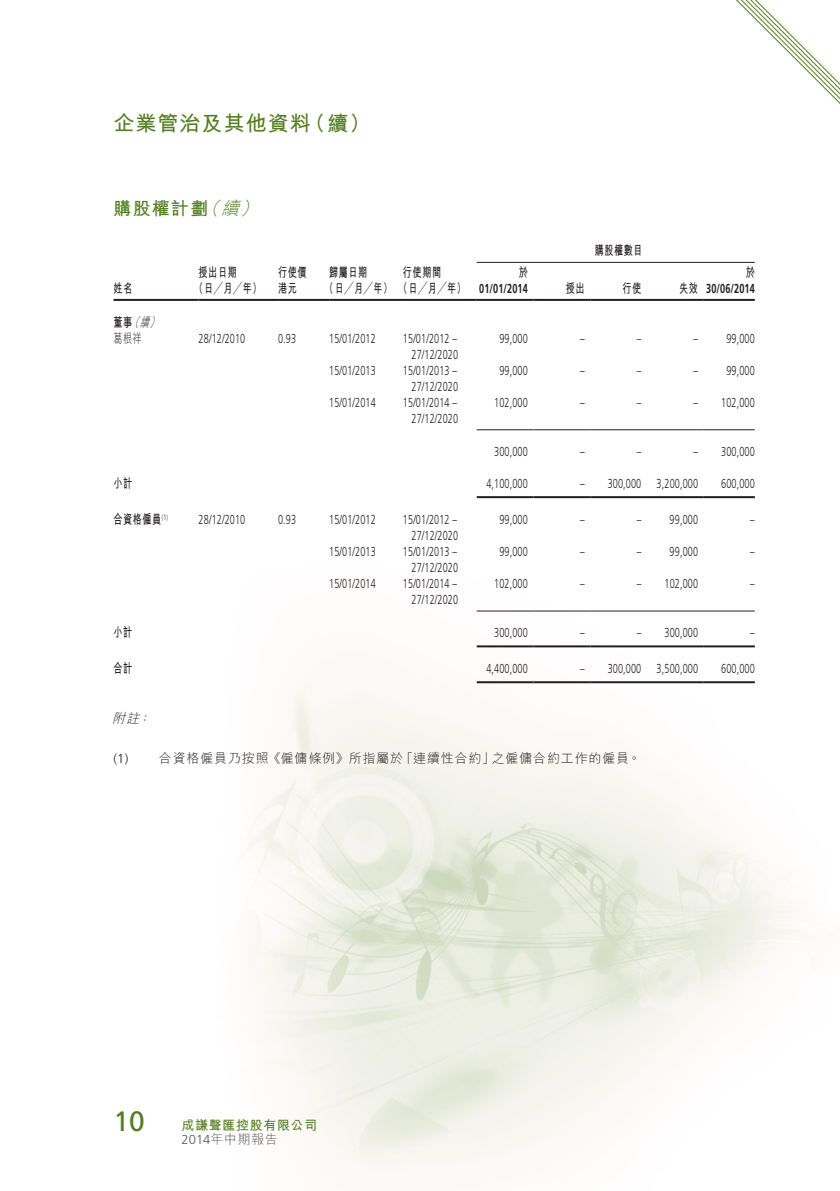
<style>
.page{position:relative;width:840px;height:1191px;background:#fff}
.page>*{position:absolute;margin:0;border:0;box-sizing:border-box;transform-origin:0 0}
.t1{font:28px "Frutiger LT Std";color:#537e22}
.t2{font:700 21px "M Hei HK";letter-spacing:.05em;color:#537e22}
.Heading_1{font:700 18px "M Hei HK";letter-spacing:.065em;color:#537e22}
.Body_Text{font:300 13px/16px "Frutiger LT Std";letter-spacing:.015em;color:#231f20;text-align:right;scale:.7 1}
.Body_Text-2{font:700 13px "M Hei HK";letter-spacing:.065em;color:#231f20;scale:.7 1}
.Notes{font:300 13px "M Hei HK";letter-spacing:.065em;color:#231f20}
.Body_Text-3{font:700 13px "Frutiger LT Std";letter-spacing:.015em;color:#231f20;scale:.7 1}
.t3{font:700 13px/14px "M Hei HK";letter-spacing:.045em;color:#537e22}
.Body_Text-4{font:italic 300 13px "M Hei HK";color:#231f20;scale:.7 1}
.Body_Text-5{font:300 13px "M Hei HK";color:#231f20;scale:.7 1}
.Notes-2{font:italic 300 13px "M Hei HK";color:#231f20}
.s1{font-weight:300;font-style:italic}
.s2{font-weight:700;font-style:normal}
.s3{font-family:"Frutiger LT Std"}
.s4{font-family:"Frutiger LT Std";font-weight:300;color:#57585a}
.s5{font-weight:300;color:#57585a}
</style>
<div class="page">
<img style="left:249px;top:610px;width:548px;height:561px">
<svg style="left:736px;top:0;width:103px;height:103px"></svg>
<hr style="left:476px;top:262px;width:278px;height:1px;background:#231f20">
<hr style="left:113px;top:299px;width:85px;height:2px;background:#231f20">
<hr style="left:198px;top:299px;width:80px;height:2px;background:#231f20">
<hr style="left:278px;top:299px;width:51px;height:2px;background:#231f20">
<hr style="left:329px;top:299px;width:74px;height:2px;background:#231f20">
<hr style="left:403px;top:299px;width:73px;height:2px;background:#231f20">
<hr style="left:476px;top:299px;width:57px;height:2px;background:#231f20">
<hr style="left:533px;top:299px;width:57px;height:2px;background:#231f20">
<hr style="left:590px;top:299px;width:56px;height:2px;background:#231f20">
<hr style="left:646px;top:299px;width:57px;height:2px;background:#231f20">
<hr style="left:703px;top:299px;width:51px;height:2px;background:#231f20">
<hr style="left:476px;top:429px;width:57px;height:1px;background:#231f20">
<hr style="left:533px;top:429px;width:57px;height:1px;background:#231f20">
<hr style="left:590px;top:429px;width:56px;height:1px;background:#231f20">
<hr style="left:646px;top:429px;width:57px;height:1px;background:#231f20">
<hr style="left:703px;top:429px;width:51px;height:1px;background:#231f20">
<hr style="left:476px;top:496px;width:57px;height:2px;background:#231f20">
<hr style="left:533px;top:496px;width:57px;height:2px;background:#231f20">
<hr style="left:590px;top:496px;width:56px;height:2px;background:#231f20">
<hr style="left:646px;top:496px;width:57px;height:2px;background:#231f20">
<hr style="left:703px;top:496px;width:51px;height:2px;background:#231f20">
<hr style="left:476px;top:610px;width:57px;height:1px;background:#231f20">
<hr style="left:533px;top:610px;width:57px;height:1px;background:#231f20">
<hr style="left:590px;top:610px;width:56px;height:1px;background:#231f20">
<hr style="left:646px;top:610px;width:57px;height:1px;background:#231f20">
<hr style="left:703px;top:610px;width:51px;height:1px;background:#231f20">
<hr style="left:476px;top:645px;width:57px;height:2px;background:#231f20">
<hr style="left:533px;top:645px;width:57px;height:2px;background:#231f20">
<hr style="left:590px;top:645px;width:56px;height:2px;background:#231f20">
<hr style="left:646px;top:645px;width:57px;height:2px;background:#231f20">
<hr style="left:703px;top:645px;width:51px;height:2px;background:#231f20">
<hr style="left:476px;top:681px;width:57px;height:2px;background:#231f20">
<hr style="left:533px;top:681px;width:57px;height:2px;background:#231f20">
<hr style="left:590px;top:681px;width:56px;height:2px;background:#231f20">
<hr style="left:646px;top:681px;width:57px;height:2px;background:#231f20">
<hr style="left:703px;top:681px;width:51px;height:2px;background:#231f20">
<h2 class="t2" style="left:113px;top:108px;width:258px">企業管治及其他資料（續）</h2>
<p class="Heading_1" style="left:113px;top:195px;width:151px">購股權計劃<span class="s1">（續）</span></p>
<p class="Body_Text-2" style="left:113px;top:279px;width:28px">姓名</p>
<p class="Body_Text-2" style="left:198px;top:263px;width:56px">授出日期</p>
<p class="Body_Text-2" style="left:194px;top:279px;width:98px">（日╱月╱年）</p>
<p class="Body_Text-2" style="left:278px;top:263px;width:42px">行使價</p>
<p class="Body_Text-2" style="left:278px;top:279px;width:28px">港元</p>
<p class="Body_Text-2" style="left:329px;top:263px;width:56px">歸屬日期</p>
<p class="Body_Text-2" style="left:324px;top:279px;width:98px">（日╱月╱年）</p>
<p class="Body_Text-2" style="left:403px;top:263px;width:56px">行使期間</p>
<p class="Body_Text-2" style="left:398px;top:279px;width:98px">（日╱月╱年）</p>
<p class="Body_Text-2" style="left:594px;top:241px;width:70px">購股權數目</p>
<p class="Body_Text-2" style="left:518px;top:263px;width:15px">於</p>
<p class="Body_Text-3" style="left:479px;top:281px;width:71px">01/01/2014</p>
<p class="Body_Text-2" style="left:565px;top:279px;width:28px">授出</p>
<p class="Body_Text-2" style="left:622px;top:279px;width:28px">行使</p>
<p class="Body_Text-2" style="left:679px;top:279px;width:28px">失效</p>
<p class="Body_Text-2" style="left:745px;top:263px;width:14px">於</p>
<p class="Body_Text-3" style="left:705px;top:281px;width:71px">30/06/2014</p>
<p class="Body_Text-4" style="left:113px;top:315px;width:71px"><span class="s2">董事</span>（續）</p>
<p class="Body_Text-5" style="left:113px;top:331px;width:42px">葛根祥</p>
<p class="Body_Text" style="left:198px;top:330px;width:68px">28/12/2010</p>
<p class="Body_Text" style="left:278px;top:330px;width:27px">0.93</p>
<p class="Body_Text" style="left:329px;top:330px;width:68px">15/01/2012</p>
<p class="Body_Text" style="left:403px;top:330px;width:80px">15/01/2012 –<br>27/12/2020</p>
<p class="Body_Text" style="left:499px;top:330px;width:42px">99,000</p>
<p class="Body_Text" style="left:579px;top:330px;width:8px">–</p>
<p class="Body_Text" style="left:636px;top:330px;width:8px">–</p>
<p class="Body_Text" style="left:693px;top:330px;width:8px">–</p>
<p class="Body_Text" style="left:726px;top:330px;width:42px">99,000</p>
<p class="Body_Text" style="left:329px;top:362px;width:68px">15/01/2013</p>
<p class="Body_Text" style="left:403px;top:362px;width:80px">15/01/2013 –<br>27/12/2020</p>
<p class="Body_Text" style="left:499px;top:362px;width:42px">99,000</p>
<p class="Body_Text" style="left:579px;top:362px;width:8px">–</p>
<p class="Body_Text" style="left:636px;top:362px;width:8px">–</p>
<p class="Body_Text" style="left:693px;top:362px;width:8px">–</p>
<p class="Body_Text" style="left:726px;top:362px;width:42px">99,000</p>
<p class="Body_Text" style="left:329px;top:394px;width:68px">15/01/2014</p>
<p class="Body_Text" style="left:403px;top:394px;width:80px">15/01/2014 –<br>27/12/2020</p>
<p class="Body_Text" style="left:494px;top:394px;width:49px">102,000</p>
<p class="Body_Text" style="left:579px;top:394px;width:8px">–</p>
<p class="Body_Text" style="left:636px;top:394px;width:8px">–</p>
<p class="Body_Text" style="left:693px;top:394px;width:8px">–</p>
<p class="Body_Text" style="left:720px;top:394px;width:49px">102,000</p>
<p class="Body_Text" style="left:494px;top:444px;width:49px">300,000</p>
<p class="Body_Text" style="left:579px;top:444px;width:8px">–</p>
<p class="Body_Text" style="left:636px;top:444px;width:8px">–</p>
<p class="Body_Text" style="left:693px;top:444px;width:8px">–</p>
<p class="Body_Text" style="left:720px;top:444px;width:49px">300,000</p>
<p class="Body_Text-2" style="left:113px;top:474px;width:28px">小計</p>
<p class="Body_Text" style="left:486px;top:476px;width:61px">4,100,000</p>
<p class="Body_Text" style="left:579px;top:476px;width:8px">–</p>
<p class="Body_Text" style="left:607px;top:476px;width:49px">300,000</p>
<p class="Body_Text" style="left:656px;top:476px;width:61px">3,200,000</p>
<p class="Body_Text" style="left:720px;top:476px;width:49px">600,000</p>
<p class="Body_Text-2" style="left:113px;top:509px;width:79px">合資格僱員<sup>(1)</sup></p>
<p class="Body_Text" style="left:198px;top:511px;width:68px">28/12/2010</p>
<p class="Body_Text" style="left:278px;top:511px;width:27px">0.93</p>
<p class="Body_Text" style="left:329px;top:511px;width:68px">15/01/2012</p>
<p class="Body_Text" style="left:403px;top:511px;width:80px">15/01/2012 –<br>27/12/2020</p>
<p class="Body_Text" style="left:499px;top:511px;width:42px">99,000</p>
<p class="Body_Text" style="left:579px;top:511px;width:8px">–</p>
<p class="Body_Text" style="left:636px;top:511px;width:8px">–</p>
<p class="Body_Text" style="left:669px;top:511px;width:42px">99,000</p>
<p class="Body_Text" style="left:749px;top:511px;width:8px">–</p>
<p class="Body_Text" style="left:329px;top:543px;width:68px">15/01/2013</p>
<p class="Body_Text" style="left:403px;top:543px;width:80px">15/01/2013 –<br>27/12/2020</p>
<p class="Body_Text" style="left:499px;top:543px;width:42px">99,000</p>
<p class="Body_Text" style="left:579px;top:543px;width:8px">–</p>
<p class="Body_Text" style="left:636px;top:543px;width:8px">–</p>
<p class="Body_Text" style="left:669px;top:543px;width:42px">99,000</p>
<p class="Body_Text" style="left:749px;top:543px;width:8px">–</p>
<p class="Body_Text" style="left:329px;top:575px;width:68px">15/01/2014</p>
<p class="Body_Text" style="left:403px;top:575px;width:80px">15/01/2014 –<br>27/12/2020</p>
<p class="Body_Text" style="left:494px;top:575px;width:49px">102,000</p>
<p class="Body_Text" style="left:579px;top:575px;width:8px">–</p>
<p class="Body_Text" style="left:636px;top:575px;width:8px">–</p>
<p class="Body_Text" style="left:664px;top:575px;width:49px">102,000</p>
<p class="Body_Text" style="left:749px;top:575px;width:8px">–</p>
<p class="Body_Text-2" style="left:113px;top:623px;width:28px">小計</p>
<p class="Body_Text" style="left:494px;top:625px;width:49px">300,000</p>
<p class="Body_Text" style="left:579px;top:625px;width:8px">–</p>
<p class="Body_Text" style="left:636px;top:625px;width:8px">–</p>
<p class="Body_Text" style="left:664px;top:625px;width:49px">300,000</p>
<p class="Body_Text" style="left:749px;top:625px;width:8px">–</p>
<p class="Body_Text-2" style="left:113px;top:659px;width:28px">合計</p>
<p class="Body_Text" style="left:486px;top:661px;width:61px">4,400,000</p>
<p class="Body_Text" style="left:579px;top:661px;width:8px">–</p>
<p class="Body_Text" style="left:607px;top:661px;width:49px">300,000</p>
<p class="Body_Text" style="left:656px;top:661px;width:61px">3,500,000</p>
<p class="Body_Text" style="left:720px;top:661px;width:49px">600,000</p>
<p class="Notes-2" style="left:112px;top:712px;width:43px">附註：</p>
<p class="Notes" style="left:113px;top:752px;width:528px"><span class="s3">(1)</span> 合資格僱員乃按照《僱傭條例》所指屬於「連續性合約」之僱傭合約工作的僱員。</p>
<h1 class="t1" style="left:113px;top:1105px;width:33px">10</h1>
<p class="t3" style="left:181px;top:1117px;width:137px">成謙聲匯控股有限公司<br><span class="s4">2014</span><span class="s5">年中期報告</span></p>
</div>
